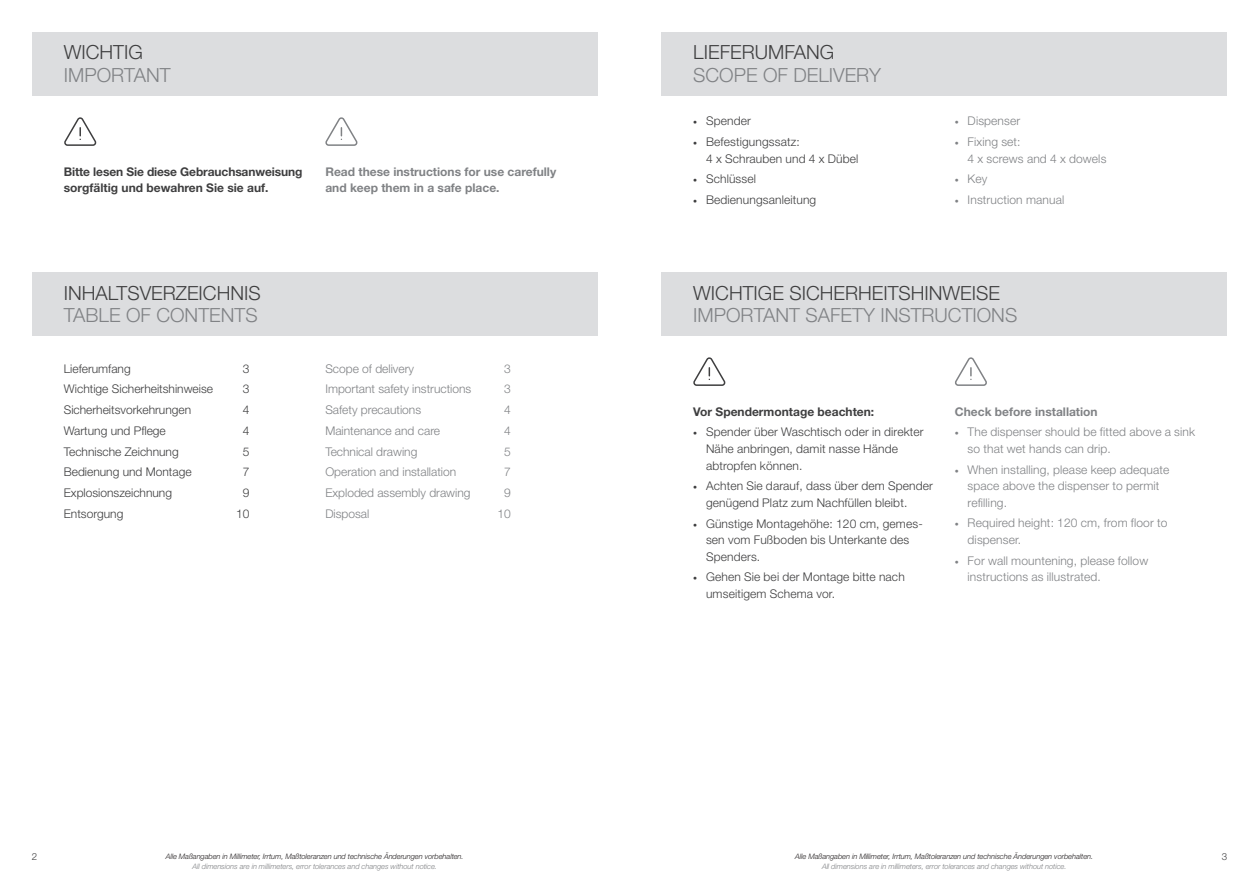
<style>
.page{position:relative;width:1259px;height:893px;background:#fff}
.page>*{position:absolute;margin:0;border:0;box-sizing:border-box;transform-origin:0 0}
.t1{font:300 19.5px "Helvetica Neue LT Pro";color:#808285}
.t2{font:300 19.5px "Helvetica Neue LT Pro";color:#3e3e3f}
.t3{font:300 12px/16.5px "Helvetica Neue LT Pro";letter-spacing:.01em;color:#3e3e3f}
.t4{font:300 12px/20.7px "Helvetica Neue LT Pro";letter-spacing:.01em;color:#808285}
.t5{font:700 12px/16.5px "Helvetica Neue LT Pro";letter-spacing:-.01em;color:#3e3e3f}
.t6{font:700 12px/16.5px "Helvetica Neue LT Pro";color:#808285}
.t7{font:300 9.75px "Helvetica Neue LT Pro";color:#3e3e3f}
.t8{font:italic 300 7.5px "Helvetica Neue LT Pro";letter-spacing:-.01em;color:#231f20}
.t9{font:italic 300 7.5px "Helvetica Neue LT Pro";letter-spacing:-.01em;color:#808285}
.s1{font-weight:900}
.s2{font-weight:700}
</style>
<div class="page">
<div style="left:32px;top:32px;width:565px;height:64px;background:#dcdddf"></div>
<div style="left:661px;top:32px;width:566px;height:64px;background:#dcdddf"></div>
<div style="left:661px;top:272px;width:566px;height:64px;background:#dcdddf"></div>
<svg style="left:693px;top:357px;width:32px;height:29px"></svg>
<svg style="left:955px;top:357px;width:32px;height:29px"></svg>
<div style="left:32px;top:272px;width:565px;height:64px;background:#dcdddf"></div>
<svg style="left:64px;top:117px;width:32px;height:29px"></svg>
<svg style="left:325px;top:117px;width:33px;height:29px"></svg>
<h1 class="t2" style="left:64px;top:41px;width:81px">WICHTIG</h1>
<h1 class="t1" style="left:64px;top:63px;width:108px">IMPORTANT</h1>
<p class="t5" style="left:64px;top:163px;width:240px">Bitte lesen Sie diese Gebrauchsanweisung sorgfältig und bewahren Sie sie auf.</p>
<p class="t6" style="left:325px;top:163px;width:232px">Read these instructions for use carefully and keep them in a safe place.</p>
<h1 class="t2" style="left:64px;top:281px;width:198px">INHALTSVERZEICHNIS</h1>
<h1 class="t1" style="left:64px;top:304px;width:195px">TABLE OF CONTENTS</h1>
<p class="t3" style="left:64px;top:360px;width:68px">Lieferumfang</p>
<p class="t3" style="left:243px;top:360px;width:8px">3</p>
<p class="t3" style="left:64px;top:381px;width:151px">Wichtige Sicherheitshinweise</p>
<p class="t3" style="left:243px;top:381px;width:8px">3</p>
<p class="t3" style="left:64px;top:401px;width:129px">Sicherheitsvorkehrungen</p>
<p class="t3" style="left:243px;top:401px;width:8px">4</p>
<p class="t3" style="left:64px;top:422px;width:104px">Wartung und Pflege</p>
<p class="t3" style="left:243px;top:422px;width:8px">4</p>
<p class="t3" style="left:64px;top:443px;width:116px">Technische Zeichnung</p>
<p class="t3" style="left:243px;top:443px;width:8px">5</p>
<p class="t3" style="left:64px;top:464px;width:129px">Bedienung und Montage</p>
<p class="t3" style="left:243px;top:464px;width:8px">7</p>
<p class="t3" style="left:64px;top:484px;width:110px">Explosionszeichnung</p>
<p class="t3" style="left:243px;top:484px;width:8px">9</p>
<p class="t3" style="left:64px;top:505px;width:61px">Entsorgung</p>
<p class="t3" style="left:236px;top:505px;width:15px">10</p>
<p class="t4" style="left:325px;top:358px;width:90px">Scope of delivery</p>
<p class="t4" style="left:504px;top:358px;width:8px">3</p>
<p class="t4" style="left:325px;top:379px;width:147px">Important safety instructions</p>
<p class="t4" style="left:504px;top:379px;width:8px">3</p>
<p class="t4" style="left:325px;top:399px;width:97px">Safety precautions</p>
<p class="t4" style="left:504px;top:399px;width:8px">4</p>
<p class="t4" style="left:325px;top:420px;width:116px">Maintenance and care</p>
<p class="t4" style="left:504px;top:420px;width:8px">4</p>
<p class="t4" style="left:325px;top:441px;width:94px">Technical drawing</p>
<p class="t4" style="left:504px;top:441px;width:8px">5</p>
<p class="t4" style="left:325px;top:462px;width:132px">Operation and installation</p>
<p class="t4" style="left:504px;top:462px;width:8px">7</p>
<p class="t4" style="left:325px;top:482px;width:147px">Exploded assembly drawing</p>
<p class="t4" style="left:504px;top:482px;width:8px">9</p>
<p class="t4" style="left:325px;top:503px;width:45px">Disposal</p>
<p class="t4" style="left:497px;top:503px;width:15px">10</p>
<h1 class="t2" style="left:693px;top:41px;width:142px">LIEFERUMFANG</h1>
<h1 class="t1" style="left:693px;top:63px;width:189px">SCOPE OF DELIVERY</h1>
<p class="t3" style="left:693px;top:111px;width:108px;line-height:20.7px"><span class="s1">∙</span> Spender<br><span class="s1">∙</span> Befestigungssatz:</p>
<p class="t3" style="left:693px;top:148px;width:167px;line-height:20.7px;text-indent:13px">4 x Schrauben und 4 x Dübel <span class="s1">∙</span> Schlüssel<br><span class="s1">∙</span> Bedienungsanleitung</p>
<p class="t4" style="left:955px;top:111px;width:67px"><span class="s1">∙</span> Dispenser <span class="s1">∙</span> Fixing set:</p>
<p class="t4" style="left:955px;top:148px;width:153px;text-indent:13px">4 x screws and 4 x dowels <span class="s1">∙</span> Key<br><span class="s1">∙</span> Instruction manual</p>
<h1 class="t2" style="left:693px;top:281px;width:308px">WICHTIGE SICHERHEITSHINWEISE</h1>
<h1 class="t1" style="left:693px;top:304px;width:325px">IMPORTANT SAFETY INSTRUCTIONS</h1>
<p class="t3" style="left:693px;top:401px;width:232px;line-height:20.7px"><span class="s2">Vor Spendermontage beachten:<br></span><span class="s1">∙</span> Spender über Waschtisch oder in direkter</p>
<p class="t3" style="left:706px;top:440px;width:193px">Nähe anbringen, damit nasse Hände abtropfen können.</p>
<p class="t3" style="left:706px;top:477px;width:228px;text-indent:-13px"><span class="s1">∙</span> Achten Sie darauf, dass über dem Spender genügend Platz zum Nachfüllen bleibt.</p>
<p class="t3" style="left:706px;top:515px;width:218px;text-indent:-13px"><span class="s1">∙</span> Günstige Montagehöhe: 120 cm, gemes&shy;sen vom Fußboden bis Unterkante des<br>Spenders.</p>
<p class="t3" style="left:706px;top:568px;width:200px;text-indent:-13px"><span class="s1">∙</span> Gehen Sie bei der Montage bitte nach umseitigem Schema vor.</p>
<p class="t4" style="left:955px;top:401px;width:242px"><span class="s2">Check before installation<br></span><span class="s1">∙</span> The dispenser should be fitted above a sink</p>
<p class="t4" style="left:955px;top:438px;width:216px;text-indent:13px">so that wet hands can drip.<br><span class="s1">∙</span> When installing, please keep adequate</p>
<p class="t4" style="left:967px;top:477px;width:193px;line-height:16.5px">space above the dispenser to permit refilling.</p>
<p class="t4" style="left:967px;top:515px;width:201px;line-height:16.5px;text-indent:-13px"><span class="s1">∙</span> Required height: 120 cm, from floor to dispenser.</p>
<p class="t4" style="left:967px;top:552px;width:182px;line-height:16.5px;text-indent:-13px"><span class="s1">∙</span> For wall mountening, please follow instructions as illustrated.</p>
<p class="t8" style="left:166px;top:851px;width:299px">Alle Maßangaben in Millimeter, Irrtum, Maßtoleranzen und technische Änderungen vorbehalten.</p>
<p class="t9" style="left:192px;top:862px;width:246px">All dimensions are in millimeters, error tolerances and changes without notice.</p>
<p class="t8" style="left:795px;top:851px;width:299px">Alle Maßangaben in Millimeter, Irrtum, Maßtoleranzen und technische Änderungen vorbehalten.</p>
<p class="t9" style="left:822px;top:862px;width:246px">All dimensions are in millimeters, error tolerances and changes without notice.</p>
<p class="t7" style="left:32px;top:851px;width:7px">2</p>
<p class="t7" style="left:1221px;top:851px;width:7px">3</p>
</div>
